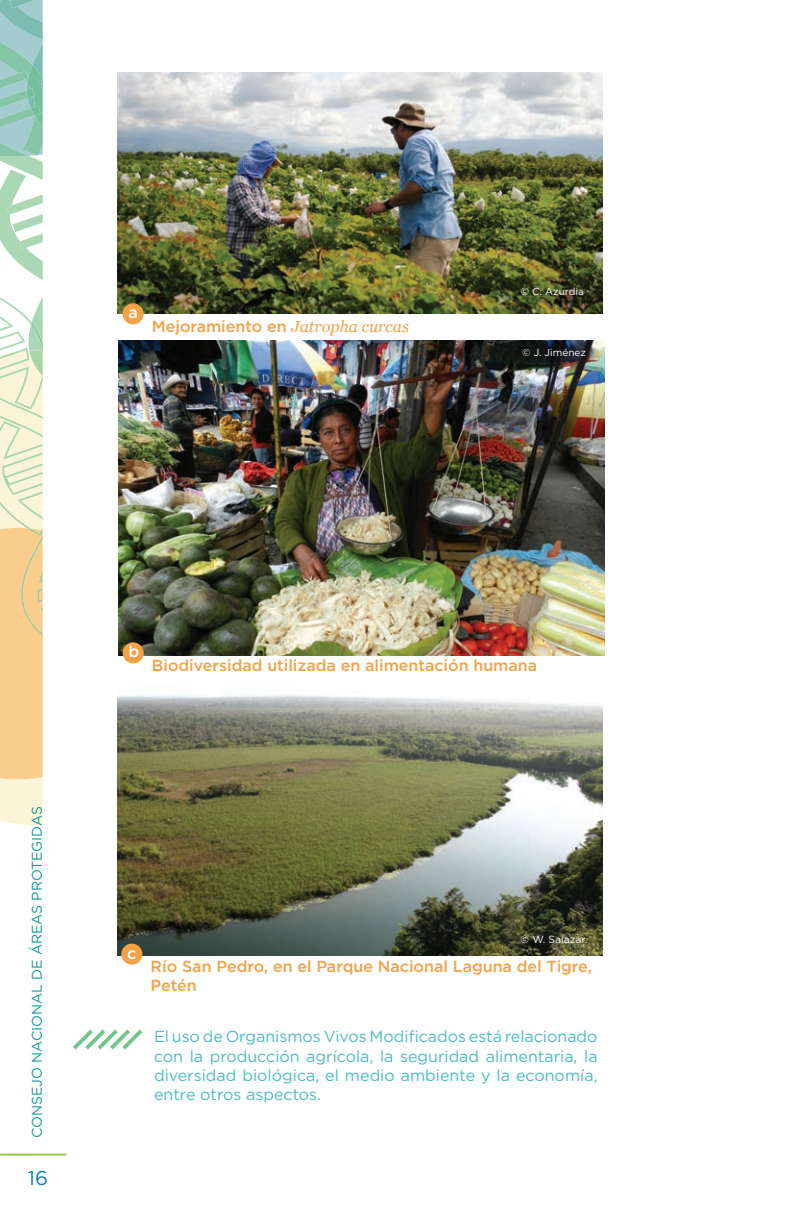
<style>
.page{position:relative;width:792px;height:1224px;background:#fff}
.page>*{position:absolute;margin:0;border:0;box-sizing:border-box;transform-origin:0 0}
.t1{font:20px "Gotham";color:#107eb1}
.t2{font:16px/19.2px "Gotham";color:#4abcc6;text-align:justify}
.t3{font:500 16px/19.2px "Gotham";color:#f4a246}
.t4{font:500 16px "Gotham";color:#fff}
.t5{font:14px "Gotham";color:#0f99a1}
.t6{font:10.4px "Gotham";color:#fff}
.t7{font:10.2px "Gotham";color:#fff}
.t8{font:10px "Gotham";color:#fff}
.s1{font-family:"Georgia";font-weight:400;font-style:italic}
</style>
<div class="page">
<svg style="left:0;top:0;width:43px;height:826px"></svg>
<svg style="left:0;top:1153px;width:67px;height:3px"></svg>
<img style="left:117px;top:695px;width:486px;height:260px">
<div style="left:121px;top:944px;width:21px;height:21px;background:#f4a246;border-radius:50%"></div>
<svg style="left:73px;top:1029px;width:70px;height:21px"></svg>
<img style="left:117px;top:72px;width:486px;height:242px">
<div style="left:123px;top:303px;width:21px;height:21px;background:#f4a246;border-radius:50%"></div>
<img style="left:118px;top:340px;width:486px;height:316px">
<div style="left:123px;top:642px;width:21px;height:21px;background:#f4a246;border-radius:50%"></div>
<p class="t4" style="left:129px;top:307px;width:11px">a</p>
<p class="t3" style="left:152px;top:317px;width:259px">Mejoramiento en <span class="s1">Jatropha curcas</span></p>
<p class="t7" style="left:521px;top:287px;width:65px">© C. Azurdia</p>
<p class="t8" style="left:522px;top:349px;width:65px">© J. Jiménez</p>
<p class="t5" style="left:32px;top:1138px;width:333px;rotate:-90deg">CONSEJO NACIONAL DE ÁREAS PROTEGIDAS</p>
<p class="t1" style="left:28px;top:1170px;width:22px">16</p>
<p class="t4" style="left:129px;top:646px;width:12px">b</p>
<p class="t3" style="left:152px;top:656px;width:387px">Biodiversidad utilizada en alimentación humana</p>
<p class="t4" style="left:127px;top:947px;width:11px">c</p>
<p class="t6" style="left:521px;top:936px;width:68px">© W. Salazar.</p>
<p class="t3" style="left:151px;top:958px;width:443px">Río San Pedro, en el Parque Nacional Laguna del Tigre,<br>Petén</p>
<p class="t2" style="left:154px;top:1028px;width:445px">El uso de Organismos Vivos Modificados está relacionado con la producción agrícola, la seguridad alimentaria, la diversidad biológica, el medio ambiente y la economía, entre otros aspectos.</p>
</div>
